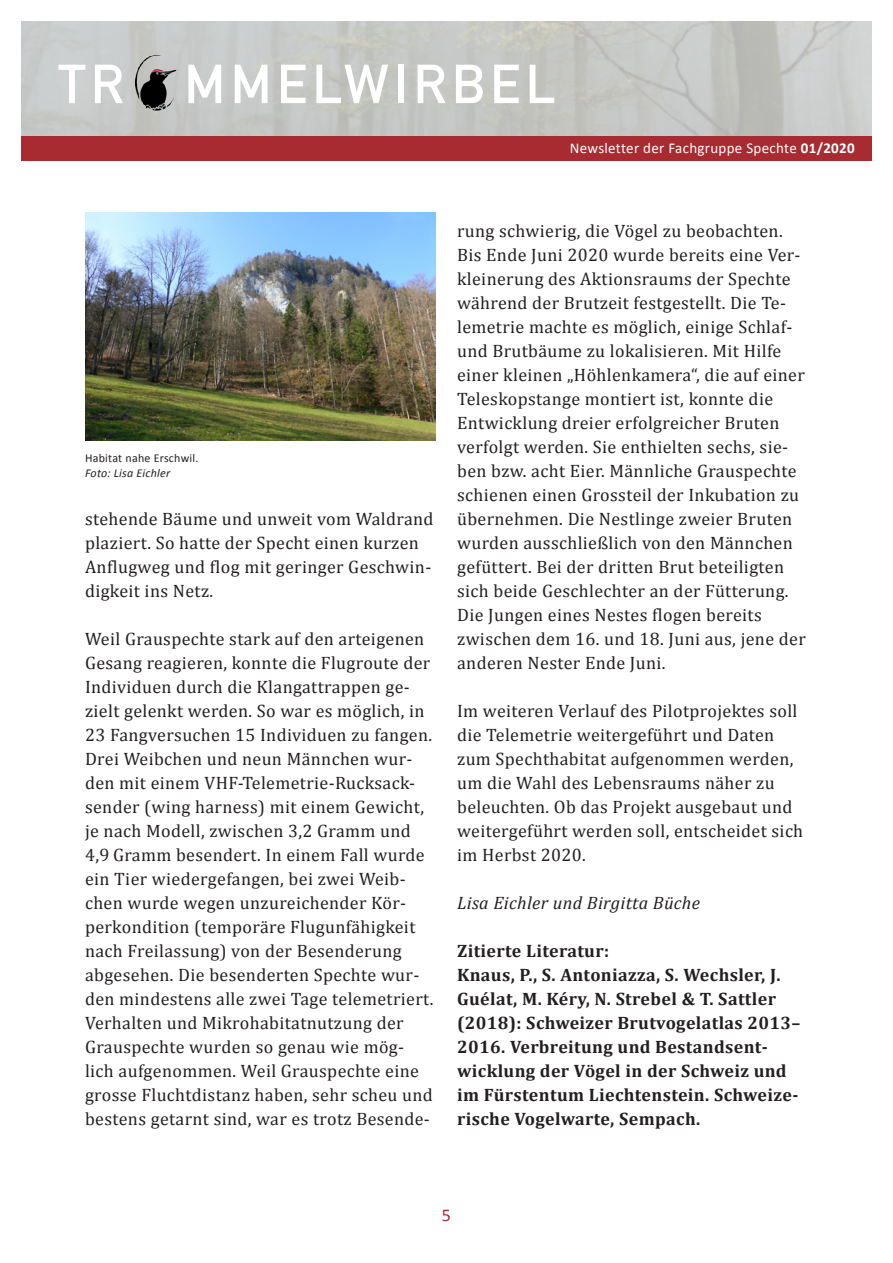
<style>
.page{position:relative;width:893px;height:1263px;background:#fff}
.page>*{position:absolute;margin:0;border:0;box-sizing:border-box;transform-origin:0 0}
.t1{font:700 54px "DIN Alternate";letter-spacing:.1em;color:#fff}
.Fließtext{font:18px/24px "Cambria";letter-spacing:.02em;color:#231f20}
.Fließtext-2{font:700 18px/24px "Cambria";letter-spacing:.02em;color:#231f20}
.Fließtext_kursiv{font:italic 18px "Cambria";letter-spacing:.02em;color:#231f20}
.t2{font:18px "Calibri";color:#a72b30}
.t3{font:15px "Calibri";letter-spacing:.02em;color:#fff}
.Bildunterschrift{font:12px/15px "Calibri";letter-spacing:.02em;color:#231f20}
.s1{font-weight:700}
.s2{font-style:italic}
</style>
<div class="page">
<div style="left:21px;top:136px;width:851px;height:25px;background:#a72b30"></div>
<img style="left:133px;top:51px;width:65px;height:65px">
<img style="left:85px;top:213px;width:351px;height:227px">
<h1 class="t1" style="left:58px;top:43px;width:499px">TR MMELWIRBEL</h1>
<p class="t3" style="left:570px;top:139px;width:286px">Newsletter der Fachgruppe Spechte <span class="s1">01/2020</span></p>
<p class="Bildunterschrift" style="left:85px;top:450px;width:115px">Habitat nahe Erschwil.<br><span class="s2">Foto: Lisa Eichler</span></p>
<p class="Fließtext" style="left:85px;top:506px;width:350px">stehende Bäume und unweit vom Waldrand plaziert. So hatte der Specht einen kurzen Anflugweg und flog mit geringer Geschwin&shy;digkeit ins Netz.</p>
<p class="Fließtext" style="left:85px;top:626px;width:350px">Weil Grauspechte stark auf den arteigenen Gesang reagieren, konnte die Flugroute der Individuen durch die Klangattrappen ge&shy;zielt gelenkt werden. So war es möglich, in 23 Fangversuchen 15 Individuen zu fangen.<br>Drei Weibchen und neun Männchen wur&shy;den mit einem VHF-Telemetrie-Rucksack&shy;sender (wing harness) mit einem Gewicht, je nach Modell, zwischen 3,2 Gramm und 4,9 Gramm besendert. In einem Fall wurde ein Tier wiedergefangen, bei zwei Weib&shy;chen wurde wegen unzureichender Kör&shy;perkondition (temporäre Flugunfähigkeit nach Freilassung) von der Besenderung abgesehen. Die besenderten Spechte wur&shy;den mindestens alle zwei Tage telemetriert.<br>Verhalten und Mikrohabitatnutzung der Grauspechte wurden so genau wie mög&shy;lich aufgenommen. Weil Grauspechte eine grosse Fluchtdistanz haben, sehr scheu und bestens getarnt sind, war es trotz Besende-</p>
<p class="Fließtext" style="left:457px;top:218px;width:350px">rung schwierig, die Vögel zu beobachten.<br>Bis Ende Juni 2020 wurde bereits eine Ver&shy;kleinerung des Aktionsraums der Spechte während der Brutzeit festgestellt. Die Te&shy;lemetrie machte es möglich, einige Schlaf&shy;und Brutbäume zu lokalisieren. Mit Hilfe einer kleinen „Höhlenkamera“, die auf einer Teleskopstange montiert ist, konnte die Entwicklung dreier erfolgreicher Bruten verfolgt werden. Sie enthielten sechs, sie&shy;ben bzw. acht Eier. Männliche Grauspechte schienen einen Grossteil der Inkubation zu übernehmen. Die Nestlinge zweier Bruten wurden ausschließlich von den Männchen gefüttert. Bei der dritten Brut beteiligten sich beide Geschlechter an der Fütterung.<br>Die Jungen eines Nestes flogen bereits zwischen dem 16. und 18. Juni aus, jene der anderen Nester Ende Juni.</p>
<p class="Fließtext" style="left:457px;top:698px;width:348px">Im weiteren Verlauf des Pilotprojektes soll die Telemetrie weitergeführt und Daten zum Spechthabitat aufgenommen werden, um die Wahl des Lebensraums näher zu beleuchten. Ob das Projekt ausgebaut und weitergeführt werden soll, entscheidet sich im Herbst 2020.</p>
<p class="Fließtext_kursiv" style="left:457px;top:890px;width:244px">Lisa Eichler und Birgitta Büche</p>
<p class="Fließtext-2" style="left:457px;top:938px;width:345px">Zitierte Literatur:<br>Knaus, P., S. Antoniazza, S. Wechsler, J.<br>Guélat, M. Kéry, N. Strebel &amp; T. Sattler (2018): Schweizer Brutvogelatlas 2013– 2016. Verbreitung und Bestandsent&shy;wicklung der Vögel in der Schweiz und im Fürstentum Liechtenstein. Schweize&shy;rische Vogelwarte, Sempach.</p>
<p class="t2" style="left:442px;top:1203px;width:11px">5</p>
</div>
